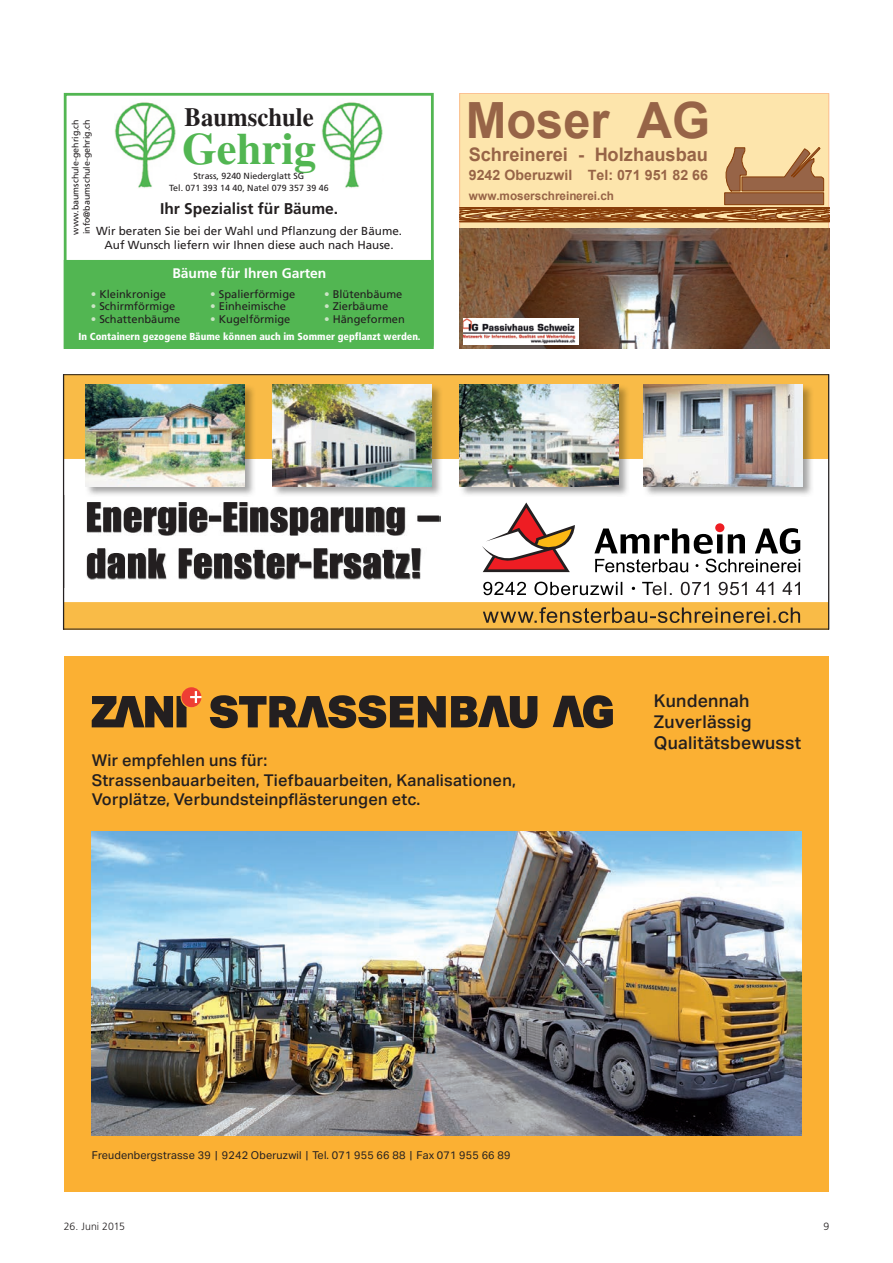
<style>
.page{position:relative;width:893px;height:1263px;background:#fff}
.page>*{position:absolute;margin:0;border:0;box-sizing:border-box;transform-origin:0 0}
.t1{font:700 49.95px "Arial";color:#976447}
.t2{font:700 44.7px "Times LT Std";color:#52b652}
.t3{font:700 26.25px "Times LT Std";color:#231f20;scale:.94 1}
.t4{font:700 18.6px "Arial";color:#976447}
.t5{font:17.7px "Aktiv Grotesk Medium OV SSTJSA";letter-spacing:.015em;color:#231f20}
.t6{font:500 17.7px "Aktiv Grotesk";letter-spacing:.015em;color:#231f20}
.t7{font:16.35px/19.6px "Aktiv Grotesk Medium OV SSTJSA";letter-spacing:.015em;color:#231f20}
.t8{font:500 16.35px "Aktiv Grotesk";letter-spacing:.015em;color:#231f20}
.t9{font:700 15.6px "Frutiger LT Std";color:#231f20}
.t10{font:700 14.25px "Arial";color:#976447}
.t11{font:700 13.95px "Frutiger LT Std";color:#fff}
.t12{font:700 12px "Arial";letter-spacing:-.005em;color:#976447}
.t13{font:11.7px/13.4px "Frutiger LT Std";color:#231f20;text-align:center}
.t14{font:11.1px "Frutiger LT Std";color:#231f20}
.t15{font:10.95px "Aktiv Grotesk Regular OV WSTJSA";letter-spacing:.015em;color:#231f20}
.t16{font:300 10.5px "Frutiger LT Std";color:#231f20}
.t17{font:900 condensed 10.2px "Frutiger LT Std";color:#fff}
.t18{font:8.85px/11.4px "Frutiger LT Std";color:#231f20;text-align:center}
.t19{font:700 7.95px/8.2px "Times LT Std";color:#231f20;text-align:center;scale:.94 1}
.s1{color:#cbe5c5}
</style>
<div class="page">
<div style="left:64px;top:656px;width:765px;height:535px;background:#fbb033"></div>
<img style="left:92px;top:831px;width:709px;height:304px">
<svg style="left:210px;top:695px;width:327px;height:33px"></svg>
<svg style="left:92px;top:687px;width:109px;height:40px"></svg>
<svg style="left:553px;top:695px;width:60px;height:33px"></svg>
<svg style="left:64px;top:93px;width:370px;height:167px"></svg>
<div style="left:64px;top:260px;width:370px;height:88px;background:#52b652"></div>
<img style="left:114px;top:98px;width:62px;height:91px">
<img style="left:322px;top:98px;width:61px;height:91px">
<div style="left:184px;top:176px;width:129px;height:13px;background:#fff"></div>
<div style="left:202px;top:170px;width:91px;height:11px;background:#fff"></div>
<div style="left:460px;top:93px;width:369px;height:135px;background:#fde5ac"></div>
<div style="left:459px;top:93px;width:370px;height:136px;border:1px solid #fbbe90"></div>
<svg style="left:460px;top:147px;width:369px;height:75px"></svg>
<img style="left:459px;top:228px;width:370px;height:120px">
<img style="left:464px;top:318px;width:114px;height:26px">
<img style="left:65px;top:376px;width:762px;height:251px">
<svg style="left:65px;top:495px;width:381px;height:92px"></svg>
<div style="left:63px;top:374px;width:766px;height:255px;border:1px solid #231f20"></div>
<h3 class="t3" style="left:185px;top:102px;width:139px">Baumschule</h3>
<h2 class="t2" style="left:182px;top:123px;width:136px">Gehrig</h2>
<p class="t19" style="left:189px;top:170px;width:130px">Strass, 9240 Niederglatt SG<br>Tel. 071 393 14 40, Natel 079 357 39 46</p>
<h3 class="t9" style="left:160px;top:200px;width:180px">Ihr Spezialist für Bäume.</h3>
<p class="t13" style="left:96px;top:224px;width:307px">Wir beraten Sie bei der Wahl und Pflanzung der Bäume.<br>Auf Wunsch liefern wir Ihnen diese auch nach Hause.</p>
<p class="t11" style="left:172px;top:265px;width:156px">Bäume für Ihren Garten</p>
<p class="t14" style="left:91px;top:287px;width:77px"><span class="s1">•</span> Kleinkronige</p>
<p class="t14" style="left:210px;top:287px;width:87px"><span class="s1">•</span> Spalierförmige</p>
<p class="t14" style="left:324px;top:287px;width:80px"><span class="s1">•</span> Blütenbäume</p>
<p class="t14" style="left:91px;top:300px;width:86px"><span class="s1">•</span> Schirmförmige</p>
<p class="t14" style="left:210px;top:300px;width:77px"><span class="s1">•</span> Einheimische</p>
<p class="t14" style="left:324px;top:300px;width:66px"><span class="s1">•</span> Zierbäume</p>
<p class="t14" style="left:91px;top:312px;width:91px"><span class="s1">•</span> Schattenbäume</p>
<p class="t14" style="left:210px;top:312px;width:82px"><span class="s1">•</span> Kugelförmige</p>
<p class="t14" style="left:324px;top:312px;width:82px"><span class="s1">•</span> Hängeformen</p>
<p class="t17" style="left:79px;top:331px;width:344px">In Containern gezogene Bäume können auch im Sommer gepflanzt werden.</p>
<p class="t18" style="left:70px;top:234px;width:117px;text-align:left;rotate:-90deg">www.baumschule-gehrig.ch info@baumschule-gehrig.ch</p>
<p class="t18" style="left:169px;top:170px;width:161px">Strass, 9240 Niederglatt SG<br>Tel. 071 393 14 40, Natel 079 357 39 46</p>
<h1 class="t1" style="left:466px;top:87px;width:246px">Moser AG</h1>
<p class="t10" style="left:588px;top:166px;width:122px">Tel: 071 951 82 66</p>
<p class="t12" style="left:469px;top:188px;width:147px">www.moserschreinerei.ch</p>
<h3 class="t4" style="left:469px;top:142px;width:241px">Schreinerei - Holzhausbau</h3>
<p class="t10" style="left:469px;top:165px;width:105px">9242 Oberuzwil</p>
<h3 class="t5" style="left:654px;top:690px;width:97px">Kundennah</h3>
<h3 class="t6" style="left:654px;top:711px;width:99px">Zuverlässig</h3>
<h3 class="t5" style="left:654px;top:732px;width:149px">Qualitätsbewusst</h3>
<h3 class="t7" style="left:92px;top:750px;width:426px">Wir empfehlen uns für:<br>Strassenbauarbeiten, Tiefbauarbeiten, Kanalisationen,</h3>
<h3 class="t8" style="left:92px;top:789px;width:330px">Vorplätze, Verbundsteinpflästerungen etc.</h3>
<p class="t15" style="left:92px;top:1149px;width:420px">Freudenbergstrasse 39 | 9242 Oberuzwil | Tel. 071 955 66 88 | Fax 071 955 66 89</p>
<p class="t16" style="left:64px;top:1220px;width:63px">26. Juni 2015</p>
<p class="t16" style="left:823px;top:1220px;width:7px">9</p>
</div>
